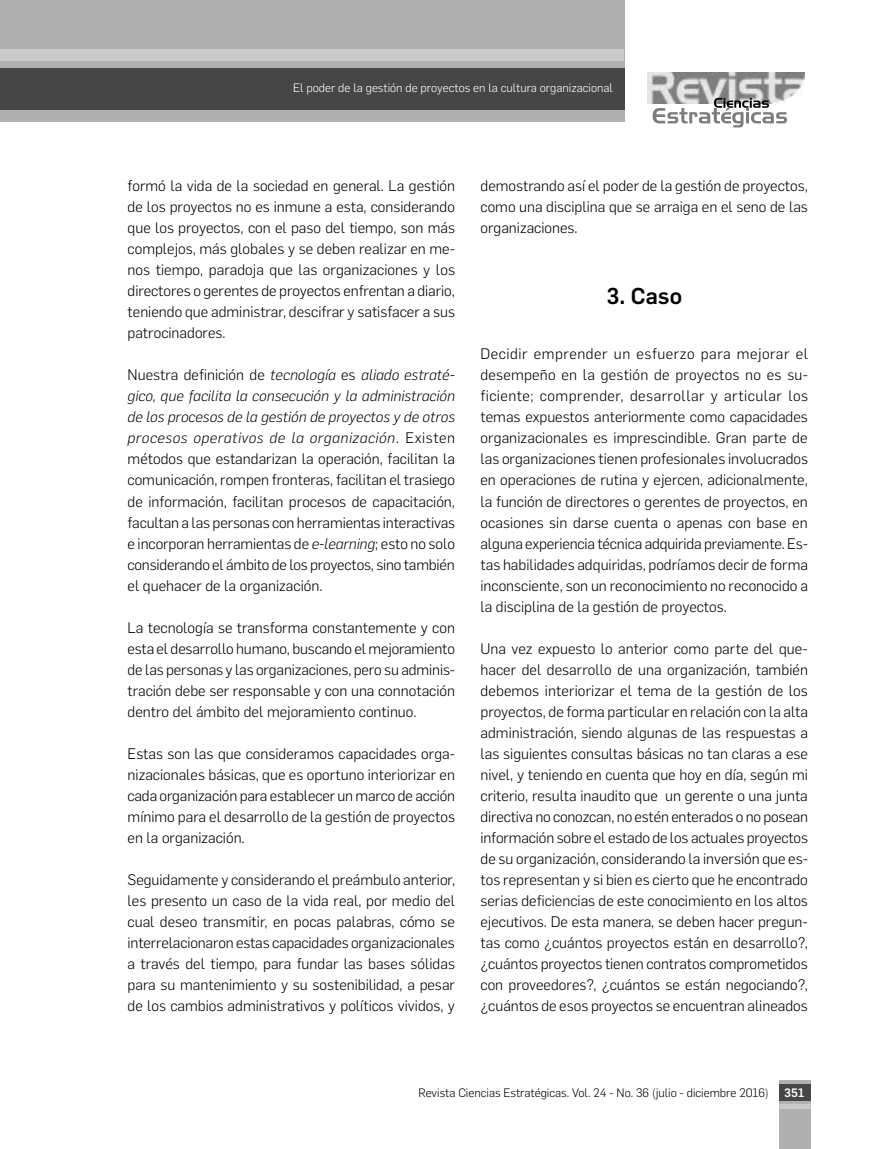
<style>
.page{position:relative;width:893px;height:1149px;background:#fff}
.page>*{position:absolute;margin:0;border:0;box-sizing:border-box;transform-origin:0 0}
.t1{font:500 22.5px "Flama";color:#000}
.t2{font:300 15px/21px "Flama";color:#000;text-align:justify}
.t3{font:300 12px "Flama";color:#000}
.t4{font:300 12px "Flama";color:#fff}
.t5{font:500 12px "Flama";color:#fff}
.s1{font-style:italic}
</style>
<div class="page">
<div style="left:779px;top:1079px;width:31px;height:69px;background:#b0b0b0"></div>
<div style="left:0;top:0;width:625px;height:122px;background:#b0b0b0"></div>
<svg style="left:779px;top:1104px;width:31px;height:3px"></svg>
<div style="left:779px;top:1083px;width:31px;height:16px;background:#464646"></div>
<img style="left:647px;top:72px;width:157px;height:31px">
<svg style="left:653px;top:98px;width:134px;height:29px"></svg>
<div style="left:0;top:68px;width:625px;height:41px;background:#464646"></div>
<div style="left:0;top:49px;width:624px;height:12px;background:#cbcbcb"></div>
<p class="t4" style="left:293px;top:80px;width:321px">El poder de la gestión de proyectos en la cultura organizacional</p>
<p class="t2" style="left:128px;top:174px;width:329px">formó la vida de la sociedad en general. La gestión de los proyectos no es inmune a esta, considerando que los proyectos, con el paso del tiempo, son más complejos, más globales y se deben realizar en me&shy;nos tiempo, paradoja que las organizaciones y los directores o gerentes de proyectos enfrentan a diario, teniendo que administrar, descifrar y satisfacer a sus patrocinadores.</p>
<p class="t2" style="left:128px;top:363px;width:329px">Nuestra definición de <span class="s1">tecnología</span> es <span class="s1">aliado estraté&shy;gico, que facilita la consecución y la administración de los procesos de la gestión de proyectos y de otros procesos operativos de la organización</span>. Existen métodos que estandarizan la operación, facilitan la comunicación, rompen fronteras, facilitan el trasiego de información, facilitan procesos de capacitación, facultan a las personas con herramientas interactivas e incorporan herramientas de <span class="s1">e-learning</span>; esto no solo considerando el ámbito de los proyectos, sino también el quehacer de la organización.</p>
<p class="t2" style="left:128px;top:615px;width:329px">La tecnología se transforma constantemente y con esta el desarrollo humano, buscando el mejoramiento de las personas y las organizaciones, pero su adminis&shy;tración debe ser responsable y con una connotación dentro del ámbito del mejoramiento continuo.</p>
<p class="t2" style="left:128px;top:741px;width:329px">Estas son las que consideramos capacidades orga&shy;nizacionales básicas, que es oportuno interiorizar en cada organización para establecer un marco de acción mínimo para el desarrollo de la gestión de proyectos en la organización.</p>
<p class="t2" style="left:128px;top:867px;width:329px">Seguidamente y considerando el preámbulo anterior, les presento un caso de la vida real, por medio del cual deseo transmitir, en pocas palabras, cómo se interrelacionaron estas capacidades organizacionales a través del tiempo, para fundar las bases sólidas para su mantenimiento y su sostenibilidad, a pesar de los cambios administrativos y políticos vividos, y</p>
<p class="t2" style="left:480px;top:174px;width:329px">demostrando así el poder de la gestión de proyectos, como una disciplina que se arraiga en el seno de las organizaciones.</p>
<h1 class="t1" style="left:606px;top:279px;width:77px">3. Caso</h1>
<p class="t2" style="left:480px;top:342px;width:329px">Decidir emprender un esfuerzo para mejorar el desempeño en la gestión de proyectos no es su&shy;ficiente; comprender, desarrollar y articular los temas expuestos anteriormente como capacidades organizacionales es imprescindible. Gran parte de las organizaciones tienen profesionales involucrados en operaciones de rutina y ejercen, adicionalmente, la función de directores o gerentes de proyectos, en ocasiones sin darse cuenta o apenas con base en alguna experiencia técnica adquirida previamente. Es&shy;tas habilidades adquiridas, podríamos decir de forma inconsciente, son un reconocimiento no reconocido a la disciplina de la gestión de proyectos.</p>
<p class="t2" style="left:480px;top:636px;width:329px">Una vez expuesto lo anterior como parte del que&shy;hacer del desarrollo de una organización, también debemos interiorizar el tema de la gestión de los proyectos, de forma particular en relación con la alta administración, siendo algunas de las respuestas a las siguientes consultas básicas no tan claras a ese nivel, y teniendo en cuenta que hoy en día, según mi criterio, resulta inaudito que un gerente o una junta directiva no conozcan, no estén enterados o no posean información sobre el estado de los actuales proyectos de su organización, considerando la inversión que es&shy;tos representan y si bien es cierto que he encontrado serias deficiencias de este conocimiento en los altos ejecutivos. De esta manera, se deben hacer pregun&shy;tas como ¿cuántos proyectos están en desarrollo?, ¿cuántos proyectos tienen contratos comprometidos con proveedores?, ¿cuántos se están negociando?, ¿cuántos de esos proyectos se encuentran alineados</p>
<p class="t3" style="left:418px;top:1084px;width:352px">Revista Ciencias Estratégicas. Vol. 24 - No. 36 (julio - diciembre 2016)</p>
<p class="t5" style="left:784px;top:1083px;width:22px">351</p>
</div>
